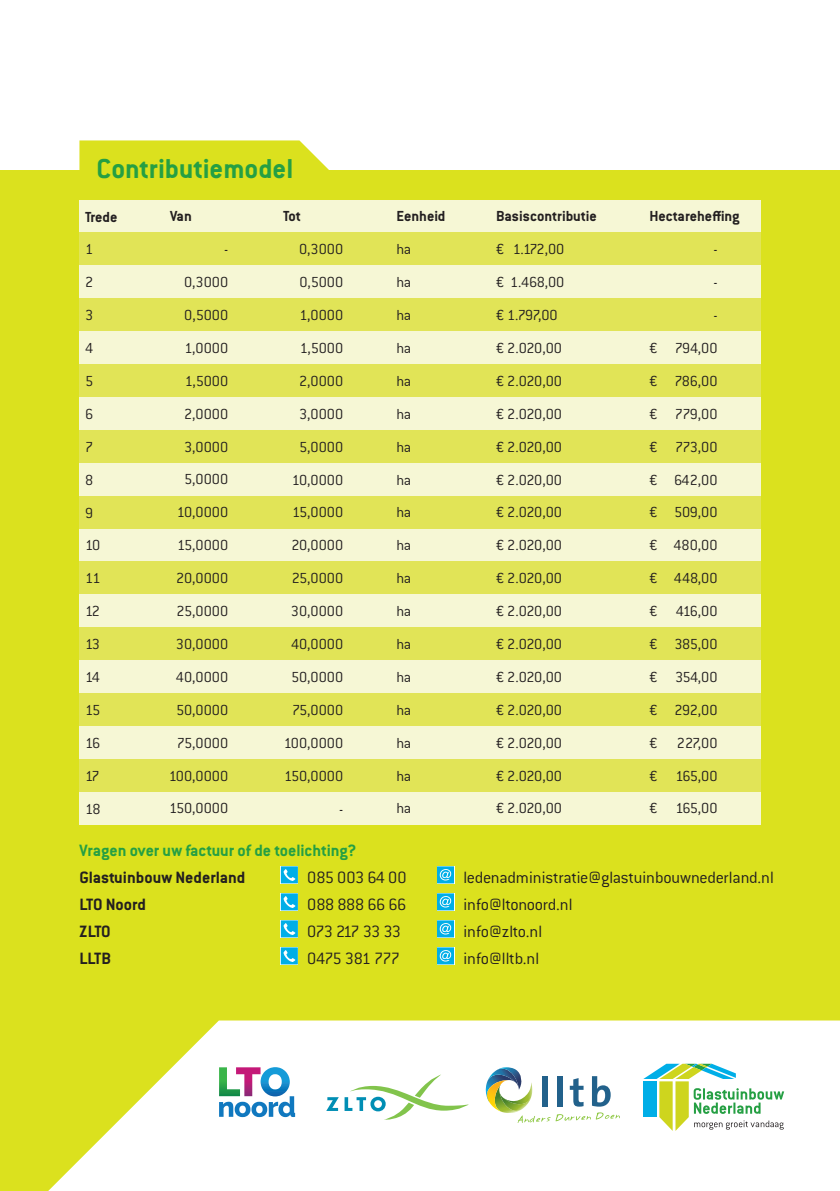
<style>
.page{position:relative;width:840px;height:1191px;background:#fff}
.page>*{position:absolute;margin:0;border:0;box-sizing:border-box;transform-origin:0 0}
.t1{font:700 30px "Conduit ITC Std";color:#259f43}
.t2{font:300 18px "Conduit ITC Std";letter-spacing:-.015em;color:#231f20}
.t3{font:700 18px "Conduit ITC Std";color:#231f20}
.t4{font:700 18px "Conduit ITC Std";color:#259f43}
.t5{font:300 18px "Conduit ITC Std";letter-spacing:-.055em;color:#231f20}
.t6{font:300 18px "Conduit ITC Std";letter-spacing:-.04em;color:#231f20}
.t7{font:300 16px/32.8px "Conduit ITC Std";color:#231f20;text-align:right}
.t8{font:300 16px/32.8px "Conduit ITC Std";letter-spacing:-.03em;color:#231f20}
.t9{font:700 16px "Conduit ITC Std";color:#231f20}
.t10{font:300 16px/32.8px "Conduit ITC Std";letter-spacing:-.08em;color:#231f20}
</style>
<div class="page">
<div style="left:0;top:170px;width:839px;height:1021px;background:#dbe11e"></div>
<svg style="left:48px;top:1020px;width:791px;height:171px;fill:#fff"></svg>
<svg style="left:79px;top:140px;width:250px;height:30px"></svg>
<div style="left:79px;top:200px;width:681px;height:32px;background:#f6f7d5"></div>
<div style="left:79px;top:265px;width:681px;height:33px;background:#f6f7d5"></div>
<div style="left:79px;top:331px;width:681px;height:33px;background:#f6f7d5"></div>
<div style="left:79px;top:397px;width:681px;height:33px;background:#f6f7d5"></div>
<div style="left:79px;top:463px;width:681px;height:32px;background:#f6f7d5"></div>
<div style="left:79px;top:528px;width:681px;height:33px;background:#f6f7d5"></div>
<div style="left:79px;top:594px;width:681px;height:33px;background:#f6f7d5"></div>
<div style="left:79px;top:660px;width:681px;height:33px;background:#f6f7d5"></div>
<div style="left:79px;top:726px;width:681px;height:33px;background:#f6f7d5"></div>
<div style="left:79px;top:791px;width:681px;height:33px;background:#f6f7d5"></div>
<div style="left:79px;top:232px;width:681px;height:33px;background:#e1e457"></div>
<div style="left:79px;top:298px;width:681px;height:33px;background:#e1e457"></div>
<div style="left:79px;top:364px;width:681px;height:33px;background:#e1e457"></div>
<div style="left:79px;top:430px;width:681px;height:33px;background:#e1e457"></div>
<div style="left:79px;top:495px;width:681px;height:33px;background:#e1e457"></div>
<div style="left:79px;top:561px;width:681px;height:33px;background:#e1e457"></div>
<div style="left:79px;top:627px;width:681px;height:33px;background:#e1e457"></div>
<div style="left:79px;top:693px;width:681px;height:33px;background:#e1e457"></div>
<div style="left:79px;top:759px;width:681px;height:32px;background:#e1e457"></div>
<svg style="left:281px;top:866px;width:17px;height:17px"></svg>
<svg style="left:437px;top:866px;width:17px;height:17px"></svg>
<svg style="left:281px;top:893px;width:17px;height:17px"></svg>
<svg style="left:437px;top:893px;width:17px;height:17px"></svg>
<svg style="left:281px;top:920px;width:17px;height:17px"></svg>
<svg style="left:437px;top:920px;width:17px;height:17px"></svg>
<svg style="left:281px;top:947px;width:17px;height:17px"></svg>
<svg style="left:437px;top:947px;width:17px;height:17px"></svg>
<svg style="left:485px;top:1067px;width:134px;height:56px"></svg>
<svg style="left:219px;top:1067px;width:76px;height:50px"></svg>
<svg style="left:326px;top:1097px;width:12px;height:14px"></svg>
<svg style="left:344px;top:1074px;width:124px;height:45px"></svg>
<svg style="left:643px;top:1063px;width:140px;height:68px"></svg>
<h1 class="t1" style="left:96px;top:150px;width:198px">Contributiemodel</h1>
<p class="t9" style="left:649px;top:207px;width:91px">Hectareheffing</p>
<p class="t7" style="left:649px;top:232px;width:69px">-<br>-<br>-<br>€ 794,00 € 786,00 € 779,00 € 773,00 € 642,00 € 509,00 € 480,00 € 448,00 € 416,00 € 385,00 € 354,00 € 292,00 € 227,00 € 165,00 € 165,00</p>
<p class="t9" style="left:496px;top:207px;width:102px">Basiscontributie</p>
<p class="t8" style="left:496px;top:232px;width:69px">€ 1.172,00 € 1.468,00 € 1.797,00 € 2.020,00 € 2.020,00 € 2.020,00 € 2.020,00 € 2.020,00 € 2.020,00 € 2.020,00 € 2.020,00 € 2.020,00 € 2.020,00 € 2.020,00 € 2.020,00 € 2.020,00 € 2.020,00 € 2.020,00</p>
<p class="t9" style="left:396px;top:207px;width:51px">Eenheid</p>
<p class="t7" style="left:396px;top:232px;width:16px;text-align:justify">ha ha ha ha ha ha ha ha ha ha ha ha ha ha ha ha ha ha</p>
<p class="t9" style="left:170px;top:207px;width:23px">Van</p>
<p class="t9" style="left:283px;top:207px;width:19px">Tot</p>
<p class="t7" style="left:283px;top:232px;width:61px">0,3000<br>0,5000<br>1,0000<br>1,5000<br>2,0000<br>3,0000<br>5,0000<br>10,0000<br>15,0000<br>20,0000<br>25,0000<br>30,0000<br>40,0000<br>50,0000<br>75,0000<br>100,0000<br>150,0000 -</p>
<p class="t9" style="left:85px;top:207px;width:34px">Trede</p>
<p class="t10" style="left:85px;top:232px;width:17px">1<br>2<br>3<br>4<br>5<br>6<br>7<br>8<br>9<br>10<br>11<br>12<br>13<br>14<br>15<br>16<br>17<br>18</p>
<p class="t7" style="left:169px;top:232px;width:61px">-<br>0,3000<br>0,5000<br>1,0000<br>1,5000<br>2,0000<br>3,0000<br>5,0000<br>10,0000<br>15,0000<br>20,0000<br>25,0000<br>30,0000<br>40,0000<br>50,0000<br>75,0000<br>100,0000<br>150,0000</p>
<p class="t4" style="left:79px;top:840px;width:278px">Vragen over uw factuur of de toelichting?</p>
<p class="t3" style="left:79px;top:867px;width:167px">Glastuinbouw Nederland</p>
<p class="t2" style="left:307px;top:867px;width:101px">085 003 64 00</p>
<p class="t2" style="left:463px;top:867px;width:312px">ledenadministratie@glastuinbouwnederland.nl</p>
<p class="t3" style="left:79px;top:894px;width:68px">LTO Noord</p>
<p class="t2" style="left:307px;top:894px;width:100px">088 888 66 66</p>
<p class="t2" style="left:463px;top:894px;width:110px">info@ltonoord.nl</p>
<p class="t3" style="left:79px;top:921px;width:33px">ZLTO</p>
<p class="t5" style="left:307px;top:921px;width:95px">073 217 33 33</p>
<p class="t2" style="left:463px;top:921px;width:80px">info@zlto.nl</p>
<p class="t3" style="left:79px;top:948px;width:33px">LLTB</p>
<p class="t6" style="left:307px;top:948px;width:94px">0475 381 777</p>
<p class="t2" style="left:463px;top:948px;width:77px">info@lltb.nl</p>
</div>
